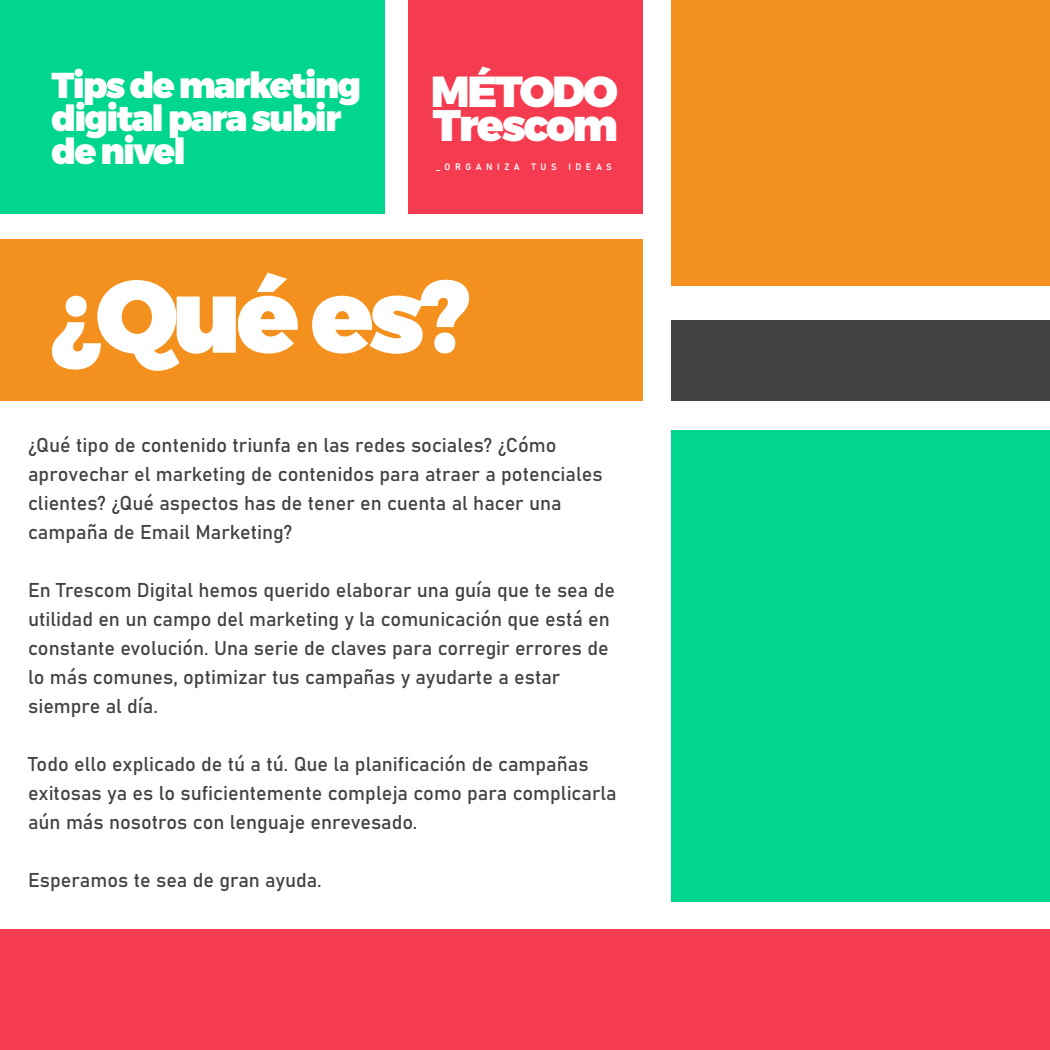
<style>
.page{position:relative;width:1050px;height:1050px;background:#fff}
.page>*{position:absolute;margin:0;border:0;box-sizing:border-box;transform-origin:0 0}
.t1{font:900 102.6px "Montserrat";color:#fff}
.t2{font:900 44.1px "Montserrat";letter-spacing:-.05em;color:#fff}
.t3{font:900 43.5px "Montserrat";letter-spacing:-.05em;color:#fff}
.t4{font:900 36px/33px "Montserrat";letter-spacing:-.05em;color:#fff}
.t5{font:19.8px/29px "Bahnschrift";color:#424242}
.t6{font:9.15px "Bahnschrift";letter-spacing:.5em;color:#fff}
</style>
<div class="page">
<div style="left:0;top:929px;width:1050px;height:121px;background:#f53b4f"></div>
<div style="left:671px;top:430px;width:379px;height:471px;background:#00d68f"></div>
<div style="left:671px;top:320px;width:379px;height:81px;background:#424242"></div>
<div style="left:671px;top:0;width:379px;height:285px;background:#f4911e"></div>
<div style="left:408px;top:0;width:234px;height:214px;background:#f53b4f"></div>
<div style="left:0;top:0;width:385px;height:214px;background:#00d68f"></div>
<div style="left:0;top:239px;width:642px;height:162px;background:#f4911e"></div>
<h3 class="t4" style="left:51px;top:70px;width:311px">Tips de marketing digital para subir de nivel</h3>
<h3 class="t3" style="left:431px;top:64px;width:189px">MÉTODO</h3>
<h2 class="t2" style="left:433px;top:98px;width:187px">Trescom</h2>
<p class="t6" style="left:436px;top:160px;width:85px">_ORGANIZA</p>
<p class="t6" style="left:532px;top:160px;width:27px">TUS</p>
<p class="t6" style="left:568px;top:160px;width:45px">IDEAS</p>
<h1 class="t1" style="left:50px;top:252px;width:423px">¿Qué es?</h1>
<p class="t5" style="left:28px;top:430px;width:576px">¿Qué tipo de contenido triunfa en las redes sociales? ¿Cómo aprovechar el marketing de contenidos para atraer a potenciales clientes? ¿Qué aspectos has de tener en cuenta al hacer una campaña de Email Marketing?</p>
<p class="t5" style="left:28px;top:575px;width:588px">En Trescom Digital hemos querido elaborar una guía que te sea de utilidad en un campo del marketing y la comunicación que está en constante evolución. Una serie de claves para corregir errores de lo más comunes, optimizar tus campañas y ayudarte a estar siempre al día.</p>
<p class="t5" style="left:28px;top:749px;width:590px">Todo ello explicado de tú a tú. Que la planificación de campañas exitosas ya es lo suficientemente compleja como para complicarla aún más nosotros con lenguaje enrevesado.</p>
<p class="t5" style="left:28px;top:865px;width:295px">Esperamos te sea de gran ayuda.</p>
</div>
